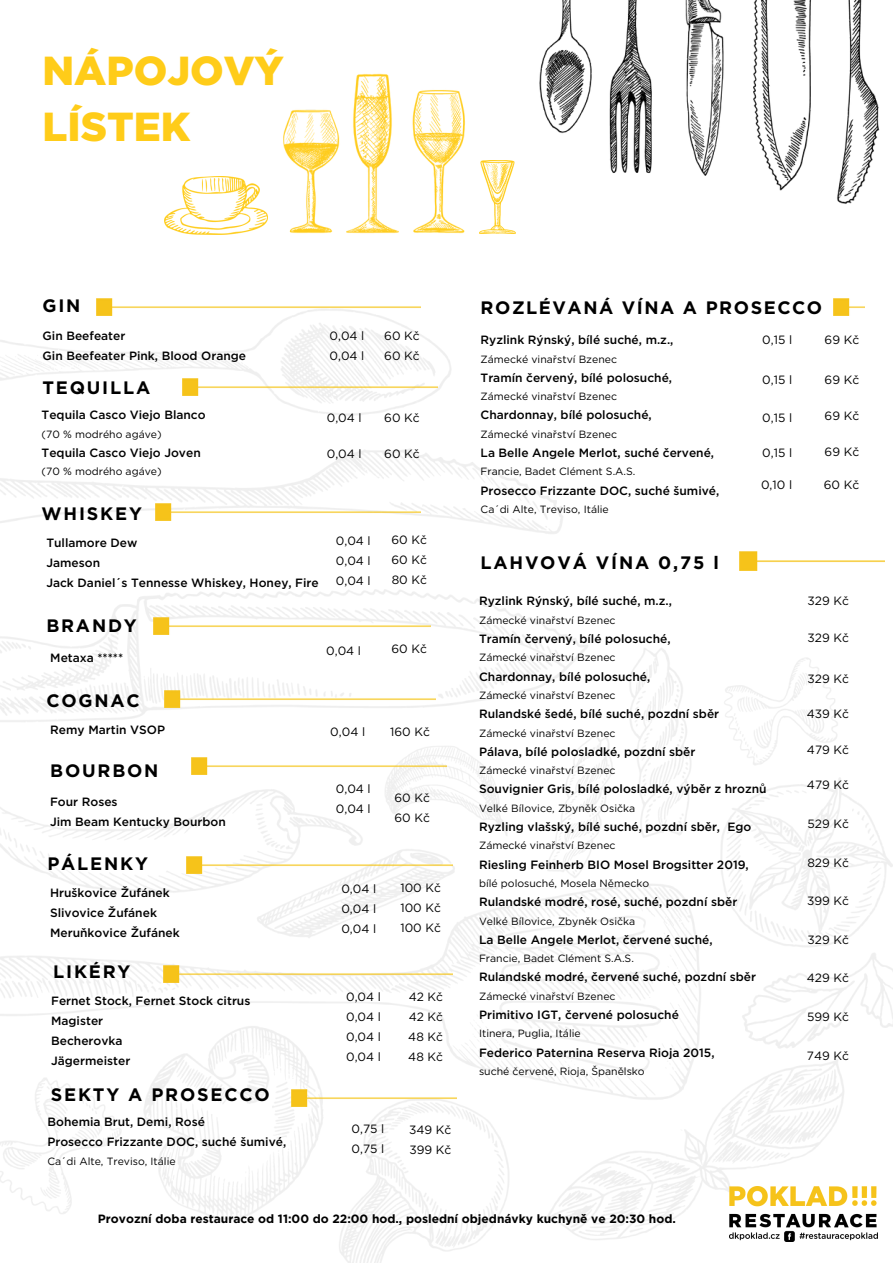
<style>
.page{position:relative;width:893px;height:1264px;background:#fff}
.page>*{position:absolute;margin:0;border:0;box-sizing:border-box;transform-origin:0 0}
.t1{font:900 40.5px "Gotham";color:#ffcc19}
.t2{font:700 18px "Gotham";letter-spacing:.1em;color:#000}
.t3{font:500 12px "Gotham";color:#000}
.t4{font:12px "Gotham";color:#000}
.t5{font:700 12px "Gotham";color:#000}
.t6{font:10.5px "Gotham";color:#000}
</style>
<div class="page">
<img style="left:0;top:298px;width:892px;height:964px">
<img style="left:729px;top:1185px;width:148px;height:56px">
<img style="left:539px;top:0;width:341px;height:204px">
<img style="left:267px;top:73px;width:227px;height:161px">
<img style="left:165px;top:177px;width:102px;height:57px">
<img style="left:479px;top:161px;width:36px;height:73px">
<img style="left:96px;top:299px;width:324px;height:17px">
<img style="left:182px;top:379px;width:255px;height:17px">
<img style="left:156px;top:503px;width:264px;height:17px">
<img style="left:191px;top:757px;width:256px;height:17px">
<img style="left:164px;top:691px;width:271px;height:16px">
<img style="left:154px;top:617px;width:276px;height:17px">
<img style="left:186px;top:856px;width:266px;height:17px">
<img style="left:163px;top:965px;width:289px;height:17px">
<img style="left:833px;top:299px;width:31px;height:17px">
<img style="left:292px;top:1089px;width:164px;height:17px">
<img style="left:739px;top:551px;width:145px;height:20px">
<p class="t1" style="left:42px;top:52px;width:243px">NÁPOJOVÝ</p>
<p class="t1" style="left:42px;top:109px;width:149px">LÍSTEK</p>
<p class="t2" style="left:42px;top:297px;width:39px">GIN</p>
<p class="t3" style="left:42px;top:330px;width:84px">Gin Beefeater</p>
<p class="t3" style="left:42px;top:350px;width:205px">Gin Beefeater Pink, Blood Orange</p>
<p class="t2" style="left:42px;top:379px;width:109px">TEQUILLA</p>
<p class="t3" style="left:42px;top:410px;width:165px">Tequila Casco Viejo Blanco</p>
<p class="t6" style="left:42px;top:429px;width:121px">(70 % modrého agáve)</p>
<p class="t3" style="left:42px;top:447px;width:161px">Tequila Casco Viejo Joven</p>
<p class="t6" style="left:42px;top:467px;width:121px">(70 % modrého agáve)</p>
<p class="t4" style="left:329px;top:330px;width:36px">0,04 l</p>
<p class="t4" style="left:329px;top:350px;width:36px">0,04 l</p>
<p class="t4" style="left:327px;top:412px;width:36px">0,04 l</p>
<p class="t4" style="left:327px;top:448px;width:36px">0,04 l</p>
<p class="t2" style="left:42px;top:505px;width:102px">WHISKEY</p>
<p class="t3" style="left:46px;top:537px;width:93px">Tullamore Dew</p>
<p class="t3" style="left:46px;top:557px;width:55px">Jameson</p>
<p class="t3" style="left:46px;top:577px;width:274px">Jack Daniel´s Tennesse Whiskey, Honey, Fire</p>
<p class="t4" style="left:336px;top:535px;width:36px">0,04 l</p>
<p class="t4" style="left:336px;top:555px;width:36px">0,04 l</p>
<p class="t4" style="left:336px;top:575px;width:36px">0,04 l</p>
<p class="t2" style="left:46px;top:618px;width:92px">BRANDY</p>
<p class="t3" style="left:50px;top:652px;width:74px">Metaxa *****</p>
<p class="t4" style="left:326px;top:645px;width:36px">0,04 l</p>
<p class="t4" style="left:384px;top:330px;width:37px">60 Kč</p>
<p class="t4" style="left:384px;top:350px;width:37px">60 Kč</p>
<p class="t4" style="left:384px;top:412px;width:37px">60 Kč</p>
<p class="t4" style="left:384px;top:448px;width:37px">60 Kč</p>
<p class="t4" style="left:391px;top:534px;width:37px">60 Kč</p>
<p class="t4" style="left:391px;top:554px;width:37px">60 Kč</p>
<p class="t4" style="left:391px;top:574px;width:37px">80 Kč</p>
<p class="t4" style="left:391px;top:643px;width:37px">60 Kč</p>
<p class="t2" style="left:46px;top:692px;width:95px">COGNAC</p>
<p class="t3" style="left:50px;top:724px;width:116px">Remy Martin VSOP</p>
<p class="t2" style="left:50px;top:762px;width:110px">BOURBON</p>
<p class="t3" style="left:50px;top:796px;width:69px">Four Roses</p>
<p class="t3" style="left:50px;top:816px;width:177px">Jim Beam Kentucky Bourbon</p>
<p class="t2" style="left:47px;top:855px;width:102px">PÁLENKY</p>
<p class="t3" style="left:50px;top:887px;width:121px">Hruškovice Žufánek</p>
<p class="t3" style="left:50px;top:907px;width:108px">Slivovice Žufánek</p>
<p class="t3" style="left:50px;top:927px;width:131px">Meruňkovice Žufánek</p>
<p class="t2" style="left:53px;top:963px;width:79px">LIKÉRY</p>
<p class="t3" style="left:51px;top:995px;width:201px">Fernet Stock, Fernet Stock citrus</p>
<p class="t3" style="left:51px;top:1015px;width:54px">Magister</p>
<p class="t3" style="left:51px;top:1035px;width:73px">Becherovka</p>
<p class="t3" style="left:51px;top:1055px;width:81px">Jägermeister</p>
<p class="t2" style="left:51px;top:1086px;width:220px">SEKTY A PROSECCO</p>
<p class="t3" style="left:47px;top:1116px;width:159px">Bohemia Brut, Demi, Rosé</p>
<p class="t3" style="left:47px;top:1136px;width:240px">Prosecco Frizzante DOC, suché šumivé,</p>
<p class="t6" style="left:47px;top:1156px;width:130px">Ca´di Alte, Treviso, Itálie</p>
<p class="t4" style="left:330px;top:726px;width:36px">0,04 l</p>
<p class="t4" style="left:336px;top:783px;width:36px">0,04 l</p>
<p class="t4" style="left:336px;top:803px;width:36px">0,04 l</p>
<p class="t4" style="left:390px;top:726px;width:41px">160 Kč</p>
<p class="t4" style="left:394px;top:792px;width:37px">60 Kč</p>
<p class="t4" style="left:394px;top:812px;width:37px">60 Kč</p>
<p class="t4" style="left:341px;top:883px;width:36px">0,04 l</p>
<p class="t4" style="left:341px;top:903px;width:36px">0,04 l</p>
<p class="t4" style="left:341px;top:923px;width:36px">0,04 l</p>
<p class="t4" style="left:400px;top:882px;width:42px">100 Kč</p>
<p class="t4" style="left:400px;top:902px;width:42px">100 Kč</p>
<p class="t4" style="left:400px;top:922px;width:42px">100 Kč</p>
<p class="t4" style="left:346px;top:991px;width:36px">0,04 l</p>
<p class="t4" style="left:346px;top:1011px;width:36px">0,04 l</p>
<p class="t4" style="left:346px;top:1031px;width:36px">0,04 l</p>
<p class="t4" style="left:346px;top:1051px;width:36px">0,04 l</p>
<p class="t4" style="left:408px;top:991px;width:36px">42 Kč</p>
<p class="t4" style="left:408px;top:1011px;width:36px">42 Kč</p>
<p class="t4" style="left:408px;top:1030px;width:36px">48 Kč</p>
<p class="t4" style="left:408px;top:1050px;width:36px">48 Kč</p>
<p class="t4" style="left:351px;top:1123px;width:34px">0,75 l</p>
<p class="t4" style="left:351px;top:1143px;width:34px">0,75 l</p>
<p class="t4" style="left:409px;top:1124px;width:44px">349 Kč</p>
<p class="t4" style="left:409px;top:1144px;width:43px">399 Kč</p>
<p class="t2" style="left:480px;top:299px;width:343px">ROZLÉVANÁ VÍNA A PROSECCO</p>
<p class="t3" style="left:480px;top:334px;width:194px">Ryzlink Rýnský, bílé suché, m.z.,</p>
<p class="t6" style="left:480px;top:354px;width:138px">Zámecké vinařství Bzenec</p>
<p class="t3" style="left:480px;top:372px;width:193px">Tramín červený, bílé polosuché,</p>
<p class="t6" style="left:480px;top:392px;width:138px">Zámecké vinařství Bzenec</p>
<p class="t3" style="left:480px;top:410px;width:173px">Chardonnay, bílé polosuché,</p>
<p class="t6" style="left:480px;top:429px;width:138px">Zámecké vinařství Bzenec</p>
<p class="t3" style="left:480px;top:447px;width:235px">La Belle Angele Merlot, suché červené,</p>
<p class="t6" style="left:480px;top:467px;width:156px">Francie, Badet Clément S.A.S.</p>
<p class="t3" style="left:480px;top:485px;width:240px">Prosecco Frizzante DOC, suché šumivé,</p>
<p class="t6" style="left:480px;top:504px;width:130px">Ca´di Alte, Treviso, Itálie</p>
<p class="t4" style="left:762px;top:334px;width:31px">0,15 l</p>
<p class="t4" style="left:762px;top:374px;width:31px">0,15 l</p>
<p class="t4" style="left:762px;top:412px;width:31px">0,15 l</p>
<p class="t4" style="left:762px;top:447px;width:31px">0,15 l</p>
<p class="t4" style="left:761px;top:479px;width:33px">0,10 l</p>
<p class="t4" style="left:824px;top:334px;width:36px">69 Kč</p>
<p class="t4" style="left:824px;top:374px;width:36px">69 Kč</p>
<p class="t4" style="left:824px;top:410px;width:36px">69 Kč</p>
<p class="t4" style="left:824px;top:446px;width:36px">69 Kč</p>
<p class="t4" style="left:823px;top:479px;width:37px">60 Kč</p>
<p class="t2" style="left:480px;top:554px;width:240px">LAHVOVÁ VÍNA 0,75 l</p>
<p class="t3" style="left:479px;top:595px;width:194px">Ryzlink Rýnský, bílé suché, m.z.,</p>
<p class="t6" style="left:479px;top:615px;width:138px">Zámecké vinařství Bzenec</p>
<p class="t3" style="left:479px;top:633px;width:193px">Tramín červený, bílé polosuché,</p>
<p class="t6" style="left:479px;top:653px;width:138px">Zámecké vinařství Bzenec</p>
<p class="t3" style="left:479px;top:671px;width:173px">Chardonnay, bílé polosuché,</p>
<p class="t6" style="left:479px;top:690px;width:138px">Zámecké vinařství Bzenec</p>
<p class="t3" style="left:479px;top:708px;width:241px">Rulandské šedé, bílé suché, pozdní sběr</p>
<p class="t6" style="left:479px;top:728px;width:138px">Zámecké vinařství Bzenec</p>
<p class="t3" style="left:479px;top:746px;width:218px">Pálava, bílé polosladké, pozdní sběr</p>
<p class="t6" style="left:479px;top:765px;width:138px">Zámecké vinařství Bzenec</p>
<p class="t3" style="left:479px;top:783px;width:289px">Souvignier Gris, bílé polosladké, výběr z hroznů</p>
<p class="t6" style="left:479px;top:803px;width:158px">Velké Bílovice, Zbyněk Osička</p>
<p class="t3" style="left:479px;top:821px;width:274px">Ryzling vlašský, bílé suché, pozdní sběr, Ego</p>
<p class="t6" style="left:479px;top:841px;width:138px">Zámecké vinařství Bzenec</p>
<p class="t3" style="left:479px;top:859px;width:271px">Riesling Feinherb BIO Mosel Brogsitter 2019,</p>
<p class="t6" style="left:479px;top:878px;width:171px">bílé polosuché, Mosela Německo</p>
<p class="t3" style="left:479px;top:896px;width:260px">Rulandské modré, rosé, suché, pozdní sběr</p>
<p class="t6" style="left:479px;top:916px;width:158px">Velké Bílovice, Zbyněk Osička</p>
<p class="t3" style="left:479px;top:934px;width:235px">La Belle Angele Merlot, červené suché,</p>
<p class="t6" style="left:479px;top:953px;width:156px">Francie, Badet Clément S.A.S.</p>
<p class="t3" style="left:479px;top:971px;width:278px">Rulandské modré, červené suché, pozdní sběr</p>
<p class="t6" style="left:479px;top:991px;width:138px">Zámecké vinařství Bzenec</p>
<p class="t3" style="left:479px;top:1009px;width:201px">Primitivo IGT, červené polosuché</p>
<p class="t6" style="left:479px;top:1029px;width:103px">Itinera, Puglia, Itálie</p>
<p class="t3" style="left:479px;top:1047px;width:237px">Federico Paternina Reserva Rioja 2015,</p>
<p class="t6" style="left:479px;top:1066px;width:167px">suché červené, Rioja, Španělsko</p>
<p class="t4" style="left:807px;top:595px;width:43px">329 Kč</p>
<p class="t4" style="left:807px;top:633px;width:43px">329 Kč</p>
<p class="t4" style="left:807px;top:673px;width:43px">329 Kč</p>
<p class="t4" style="left:806px;top:708px;width:44px">439 Kč</p>
<p class="t4" style="left:806px;top:744px;width:44px">479 Kč</p>
<p class="t4" style="left:806px;top:779px;width:44px">479 Kč</p>
<p class="t4" style="left:807px;top:818px;width:43px">529 Kč</p>
<p class="t4" style="left:807px;top:857px;width:43px">829 Kč</p>
<p class="t4" style="left:807px;top:895px;width:43px">399 Kč</p>
<p class="t4" style="left:807px;top:934px;width:43px">329 Kč</p>
<p class="t4" style="left:806px;top:972px;width:44px">429 Kč</p>
<p class="t4" style="left:807px;top:1011px;width:43px">599 Kč</p>
<p class="t4" style="left:806px;top:1050px;width:44px">749 Kč</p>
<p class="t5" style="left:98px;top:1213px;width:579px">Provozní doba restaurace od 11:00 do 22:00 hod., poslední objednávky kuchyně ve 20:30 hod.</p>
</div>
